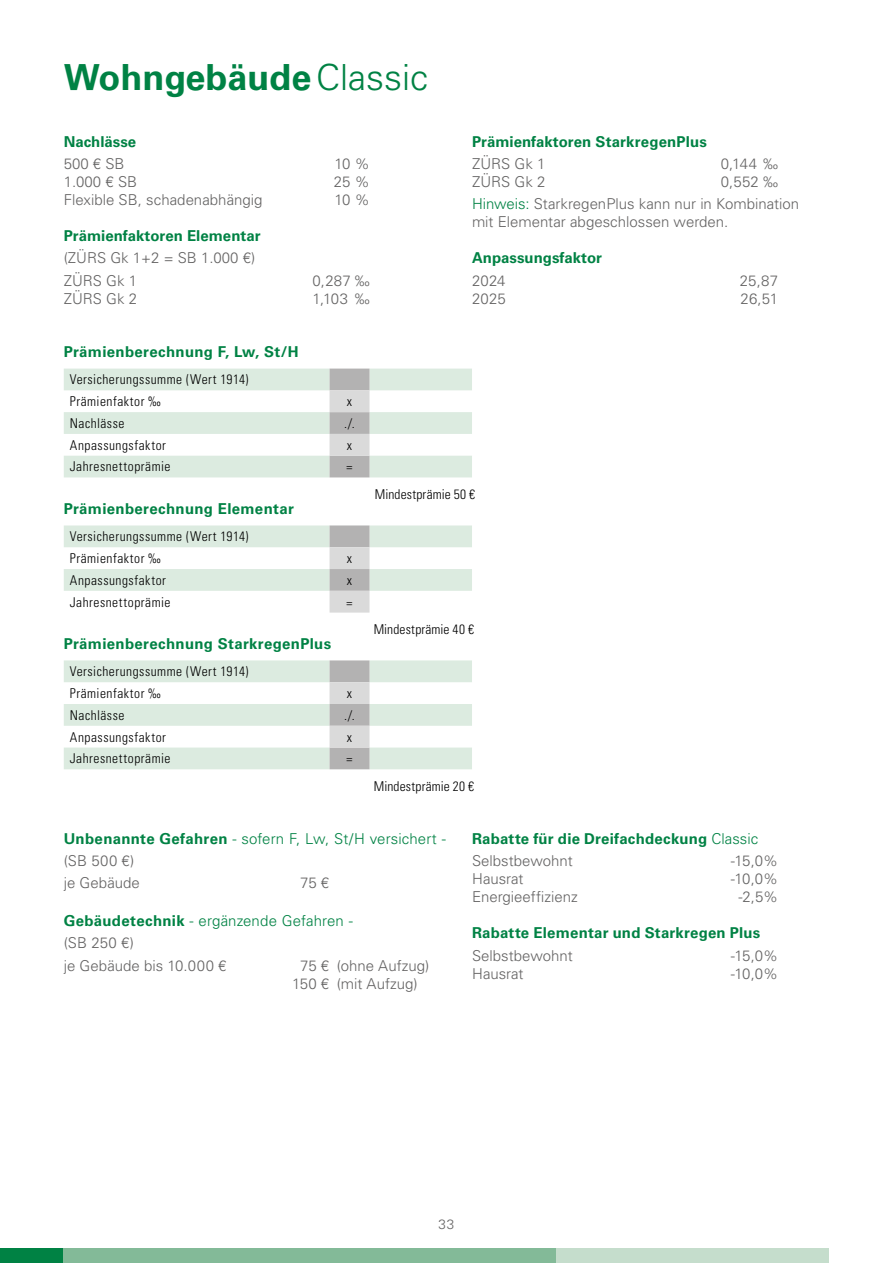
<style>
.page{position:relative;width:893px;height:1263px;background:#fff}
.page>*{position:absolute;margin:0;border:0;box-sizing:border-box;transform-origin:0 0}
.t1{font:700 36px "Univers LT Std";color:#008244}
.t2{font:300 15px/18px "Univers LT Std";color:#646363}
.t3{font:700 15px "Univers LT Std";letter-spacing:.015em;color:#008244}
.t4{font:300 15px "Univers LT Std";letter-spacing:.005em;color:#008244}
.t5{font:300 condensed 13.5px "Univers LT Std";letter-spacing:.035em;color:#000}
.t6{font:300 condensed 13.5px "Univers LT Std";letter-spacing:.01em;color:#000}
.t7{font:300 condensed 13.5px "Univers LT Std";letter-spacing:.015em;color:#000}
.t8{font:300 13.5px "Univers LT Std";color:#646363}
.s1{font-weight:300}
.s2{color:#008244}
.s3{font-weight:700}
</style>
<div class="page">
<div style="left:0;top:1248px;width:64px;height:15px;background:#008244"></div>
<div style="left:64px;top:1248px;width:492px;height:15px;background:#83ba98"></div>
<div style="left:556px;top:1248px;width:273px;height:15px;background:#c5ddcc"></div>
<svg style="left:64px;top:369px;width:408px;height:108px"></svg>
<svg style="left:64px;top:525px;width:408px;height:88px"></svg>
<svg style="left:64px;top:660px;width:408px;height:109px"></svg>
<p class="t1" style="left:64px;top:56px;width:366px">Wohngebäude<span class="s1">Classic</span></p>
<p class="t3" style="left:64px;top:133px;width:74px">Nachlässe</p>
<p class="t2" style="left:64px;top:155px;width:62px">500 € SB</p>
<p class="t2" style="left:334px;top:155px;width:37px">10 %</p>
<p class="t2" style="left:64px;top:173px;width:75px">1.000 € SB</p>
<p class="t2" style="left:334px;top:173px;width:37px">25 %</p>
<p class="t2" style="left:64px;top:191px;width:200px">Flexible SB, schadenabhängig</p>
<p class="t2" style="left:334px;top:191px;width:37px">10 %</p>
<p class="t3" style="left:64px;top:227px;width:198px">Prämienfaktoren Elementar</p>
<p class="t2" style="left:64px;top:249px;width:193px">(ZÜRS Gk 1+2 = SB 1.000 €)</p>
<p class="t2" style="left:64px;top:271px;width:75px">ZÜRS Gk 1</p>
<p class="t2" style="left:313px;top:271px;width:59px">0,287 ‰</p>
<p class="t2" style="left:64px;top:289px;width:75px">ZÜRS Gk 2</p>
<p class="t2" style="left:313px;top:289px;width:59px">1,103 ‰</p>
<p class="t3" style="left:64px;top:343px;width:236px">Prämienberechnung F, Lw, St/H</p>
<p class="t5" style="left:70px;top:371px;width:180px">Versicherungssumme (Wert 1914)</p>
<p class="t5" style="left:70px;top:393px;width:92px">Prämienfaktor ‰</p>
<p class="t5" style="left:347px;top:393px;width:7px">x</p>
<p class="t5" style="left:70px;top:415px;width:56px">Nachlässe</p>
<p class="t5" style="left:344px;top:415px;width:12px">./.</p>
<p class="t5" style="left:70px;top:437px;width:98px">Anpassungsfaktor</p>
<p class="t5" style="left:347px;top:437px;width:7px">x</p>
<p class="t5" style="left:70px;top:459px;width:102px">Jahresnettoprämie</p>
<p class="t5" style="left:347px;top:459px;width:7px">=</p>
<p class="t3" style="left:472px;top:133px;width:237px">Prämienfaktoren StarkregenPlus</p>
<p class="t2" style="left:472px;top:155px;width:75px">ZÜRS Gk 1</p>
<p class="t2" style="left:721px;top:155px;width:59px">0,144 ‰</p>
<p class="t2" style="left:472px;top:173px;width:75px">ZÜRS Gk 2</p>
<p class="t2" style="left:721px;top:173px;width:59px">0,552 ‰</p>
<p class="t2" style="left:472px;top:195px;width:329px"><span class="s2">Hinweis:</span> StarkregenPlus kann nur in Kombination mit Elementar abgeschlossen werden.</p>
<p class="t3" style="left:472px;top:249px;width:132px">Anpassungsfaktor</p>
<p class="t2" style="left:472px;top:271px;width:35px">2024</p>
<p class="t2" style="left:740px;top:271px;width:40px">25,87</p>
<p class="t2" style="left:472px;top:289px;width:35px">2025</p>
<p class="t2" style="left:741px;top:289px;width:39px">26,51</p>
<p class="t3" style="left:64px;top:500px;width:232px">Prämienberechnung Elementar</p>
<p class="t5" style="left:70px;top:528px;width:180px">Versicherungssumme (Wert 1914)</p>
<p class="t5" style="left:70px;top:550px;width:92px">Prämienfaktor ‰</p>
<p class="t5" style="left:347px;top:550px;width:7px">x</p>
<p class="t5" style="left:70px;top:572px;width:98px">Anpassungsfaktor</p>
<p class="t5" style="left:347px;top:572px;width:7px">x</p>
<p class="t5" style="left:70px;top:594px;width:102px">Jahresnettoprämie</p>
<p class="t5" style="left:347px;top:594px;width:7px">=</p>
<p class="t3" style="left:64px;top:635px;width:269px">Prämienberechnung StarkregenPlus</p>
<p class="t5" style="left:70px;top:663px;width:180px">Versicherungssumme (Wert 1914)</p>
<p class="t5" style="left:70px;top:685px;width:92px">Prämienfaktor ‰</p>
<p class="t5" style="left:347px;top:685px;width:7px">x</p>
<p class="t5" style="left:70px;top:707px;width:56px">Nachlässe</p>
<p class="t5" style="left:344px;top:707px;width:12px">./.</p>
<p class="t5" style="left:70px;top:729px;width:98px">Anpassungsfaktor</p>
<p class="t5" style="left:347px;top:729px;width:7px">x</p>
<p class="t5" style="left:70px;top:750px;width:102px">Jahresnettoprämie</p>
<p class="t5" style="left:347px;top:750px;width:7px">=</p>
<p class="t6" style="left:375px;top:486px;width:102px">Mindestprämie 50 €</p>
<p class="t6" style="left:374px;top:621px;width:102px">Mindestprämie 40 €</p>
<p class="t7" style="left:374px;top:778px;width:102px">Mindestprämie 20 €</p>
<p class="t4" style="left:64px;top:830px;width:384px"><span class="s3">Unbenannte Gefahren</span> - sofern F, Lw, St/H versichert -</p>
<p class="t2" style="left:64px;top:852px;width:72px">(SB 500 €)</p>
<p class="t2" style="left:64px;top:874px;width:78px">je Gebäude</p>
<p class="t2" style="left:300px;top:874px;width:31px">75 €</p>
<p class="t4" style="left:64px;top:912px;width:291px"><span class="s3">Gebäudetechnik</span> - ergänzende Gefahren -</p>
<p class="t2" style="left:64px;top:934px;width:72px">(SB 250 €)</p>
<p class="t2" style="left:64px;top:956px;width:164px">je Gebäude bis 10.000 €</p>
<p class="t2" style="left:300px;top:956px;width:131px">75 € (ohne Aufzug)</p>
<p class="t2" style="left:292px;top:974px;width:127px">150 € (mit Aufzug)</p>
<p class="t3" style="left:472px;top:830px;width:288px">Rabatte für die Dreifachdeckung <span class="s1">Classic</span></p>
<p class="t2" style="left:472px;top:852px;width:102px">Selbstbewohnt</p>
<p class="t2" style="left:731px;top:852px;width:49px">-15,0%</p>
<p class="t2" style="left:472px;top:870px;width:53px">Hausrat</p>
<p class="t2" style="left:731px;top:870px;width:49px">-10,0%</p>
<p class="t2" style="left:472px;top:888px;width:107px">Energieeffizienz</p>
<p class="t2" style="left:738px;top:888px;width:41px">-2,5%</p>
<p class="t3" style="left:472px;top:924px;width:290px">Rabatte Elementar und Starkregen Plus</p>
<p class="t2" style="left:472px;top:946px;width:102px">Selbstbewohnt</p>
<p class="t2" style="left:731px;top:946px;width:49px">-15,0%</p>
<p class="t2" style="left:472px;top:964px;width:53px">Hausrat</p>
<p class="t2" style="left:731px;top:964px;width:49px">-10,0%</p>
<p class="t8" style="left:439px;top:1215px;width:17px">33</p>
</div>
